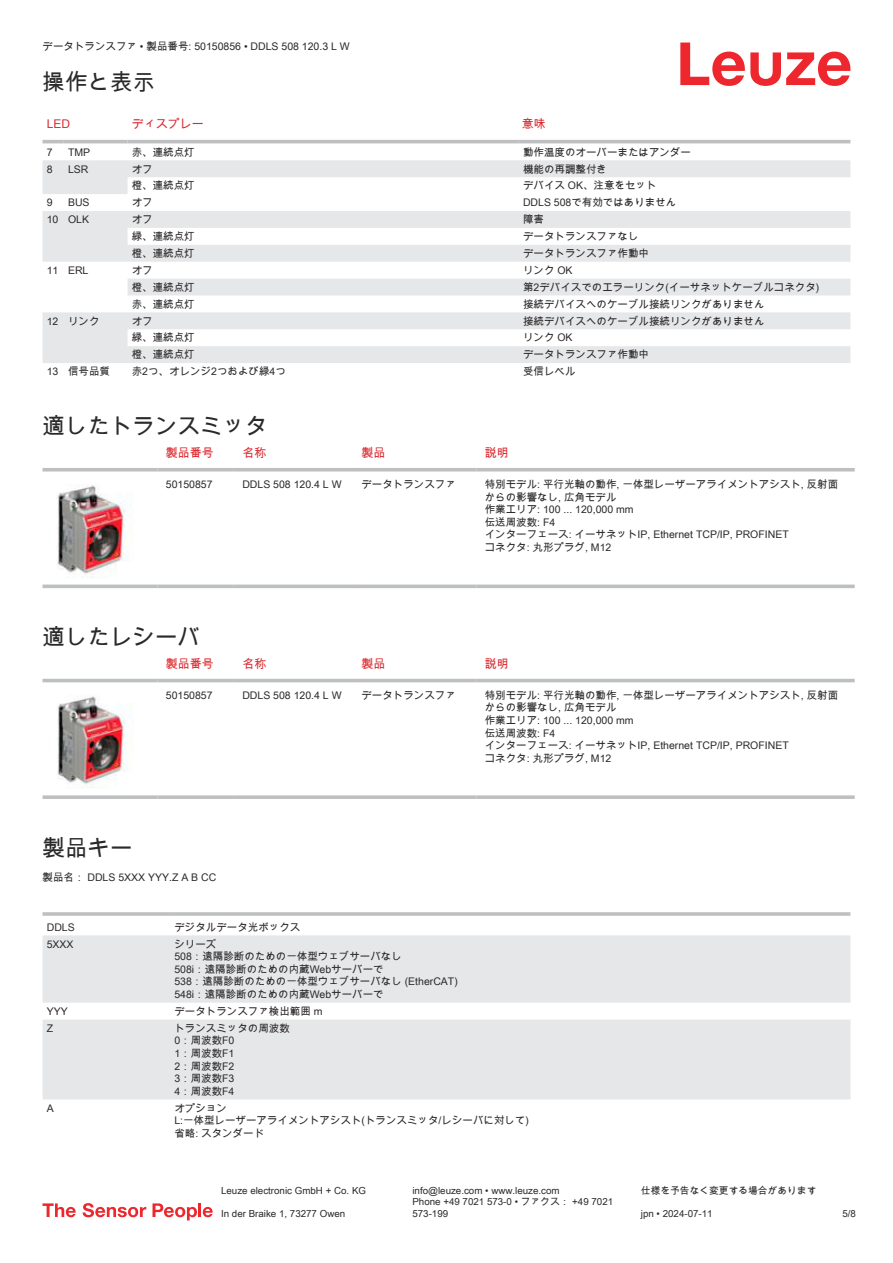
<style>
.page{position:relative;width:893px;height:1263px;background:#fff}
.page>*{position:absolute;margin:0;border:0;box-sizing:border-box;transform-origin:0 0}
.t1{font:22.5px "Arial Unicode MS";color:#2b292a}
.t2{font:12px "Arial Unicode MS";color:#db2a30}
.t3{font:10.5px/12.6px "Arial Unicode MS";color:#2b292a}
.t4{font:9.75px/11.7px "Arial Unicode MS";color:#2b292a}
</style>
<div class="page">
<svg style="left:680px;top:43px;width:170px;height:43px"></svg>
<svg style="left:43px;top:160px;width:807px;height:203px;fill:#eaebec"></svg>
<hr style="left:43px;top:140px;width:21px;height:3px;background:#bdbfc1">
<hr style="left:64px;top:140px;width:64px;height:3px;background:#bdbfc1">
<hr style="left:128px;top:140px;width:391px;height:3px;background:#bdbfc1">
<hr style="left:519px;top:140px;width:331px;height:3px;background:#bdbfc1">
<svg style="left:43px;top:471px;width:812px;height:1px"></svg>
<hr style="left:43px;top:468px;width:114px;height:3px;background:#bdbfc1">
<hr style="left:157px;top:468px;width:77px;height:3px;background:#bdbfc1">
<hr style="left:234px;top:468px;width:119px;height:3px;background:#bdbfc1">
<hr style="left:353px;top:468px;width:123px;height:3px;background:#bdbfc1">
<hr style="left:476px;top:468px;width:379px;height:3px;background:#bdbfc1">
<svg style="left:43px;top:584px;width:114px;height:4px"></svg>
<svg style="left:157px;top:584px;width:77px;height:4px"></svg>
<svg style="left:234px;top:584px;width:119px;height:4px"></svg>
<svg style="left:353px;top:584px;width:123px;height:4px"></svg>
<svg style="left:476px;top:584px;width:379px;height:4px;fill:#bdbfc1"></svg>
<img style="left:57px;top:485px;width:75px;height:93px">
<div style="left:43px;top:678px;width:812px;height:5px;background:#eeefef"></div>
<hr style="left:43px;top:679px;width:114px;height:3px;background:#bdbfc1">
<hr style="left:157px;top:679px;width:77px;height:3px;background:#bdbfc1">
<hr style="left:234px;top:679px;width:119px;height:3px;background:#bdbfc1">
<hr style="left:353px;top:679px;width:123px;height:3px;background:#bdbfc1">
<hr style="left:476px;top:679px;width:379px;height:3px;background:#bdbfc1">
<svg style="left:43px;top:795px;width:114px;height:4px"></svg>
<svg style="left:157px;top:795px;width:77px;height:4px"></svg>
<svg style="left:234px;top:795px;width:119px;height:4px"></svg>
<svg style="left:353px;top:795px;width:123px;height:4px"></svg>
<svg style="left:476px;top:795px;width:379px;height:4px;fill:#bfc1c2"></svg>
<img style="left:57px;top:696px;width:75px;height:92px">
<svg style="left:43px;top:1099px;width:807px;height:1px"></svg>
<svg style="left:43px;top:935px;width:807px;height:164px;fill:#e6e7e9"></svg>
<hr style="left:43px;top:912px;width:127px;height:4px;background:#c3c5c7">
<hr style="left:170px;top:912px;width:680px;height:4px;background:#c6c8c9">
<svg style="left:43px;top:1203px;width:33px;height:14px"></svg>
<svg style="left:83px;top:1203px;width:63px;height:14px"></svg>
<svg style="left:153px;top:1203px;width:44px;height:17px"></svg>
<hr style="left:198px;top:1203px;width:3px;height:14px;background:#ed272d">
<svg style="left:203px;top:1207px;width:10px;height:10px"></svg>
<p class="t3" style="left:43px;top:40px;width:309px">データトランスファ • 製品番号: 50150856 • DDLS 508 120.3 L W</p>
<h1 class="t1" style="left:43px;top:66px;width:114px">操作と表示</h1>
<p class="t2" style="left:47px;top:115px;width:25px">LED</p>
<p class="t2" style="left:132px;top:115px;width:73px">ディスプレー</p>
<p class="t2" style="left:522px;top:115px;width:25px">意味</p>
<p class="t3" style="left:47px;top:145px;width:7px">7</p>
<p class="t3" style="left:68px;top:145px;width:24px">TMP</p>
<p class="t3" style="left:132px;top:145px;width:65px">赤、連続点灯</p>
<p class="t3" style="left:523px;top:145px;width:169px">動作温度のオーバーまたはアンダー</p>
<p class="t3" style="left:47px;top:162px;width:7px">8</p>
<p class="t3" style="left:68px;top:162px;width:22px">LSR</p>
<p class="t3" style="left:132px;top:162px;width:22px">オフ</p>
<p class="t3" style="left:523px;top:162px;width:85px">機能の再調整付き</p>
<p class="t3" style="left:132px;top:179px;width:65px">橙、連続点灯</p>
<p class="t3" style="left:523px;top:179px;width:135px">デバイス OK、注意をセット</p>
<p class="t3" style="left:47px;top:196px;width:7px">9</p>
<p class="t3" style="left:68px;top:196px;width:23px">BUS</p>
<p class="t3" style="left:132px;top:196px;width:22px">オフ</p>
<p class="t3" style="left:523px;top:196px;width:155px">DDLS 508で有効ではありません</p>
<p class="t3" style="left:47px;top:213px;width:44px">10 OLK</p>
<p class="t3" style="left:132px;top:213px;width:22px">オフ</p>
<p class="t3" style="left:523px;top:213px;width:22px">障害</p>
<p class="t3" style="left:132px;top:230px;width:65px">緑、連続点灯</p>
<p class="t3" style="left:523px;top:230px;width:117px">データトランスファなし</p>
<p class="t3" style="left:132px;top:247px;width:65px">橙、連続点灯</p>
<p class="t3" style="left:523px;top:247px;width:127px">データトランスファ作動中</p>
<p class="t3" style="left:47px;top:264px;width:43px">11 ERL</p>
<p class="t3" style="left:132px;top:264px;width:22px">オフ</p>
<p class="t3" style="left:523px;top:264px;width:51px">リンク OK</p>
<p class="t3" style="left:132px;top:281px;width:65px">橙、連続点灯</p>
<p class="t3" style="left:523px;top:281px;width:298px">第2デバイスでのエラーリンク(イーサネットケーブルコネクタ)</p>
<p class="t3" style="left:132px;top:297px;width:65px">赤、連続点灯</p>
<p class="t3" style="left:523px;top:297px;width:243px">接続デバイスへのケーブル接続リンクがありません</p>
<p class="t3" style="left:47px;top:314px;width:54px">12 リンク</p>
<p class="t3" style="left:132px;top:314px;width:22px">オフ</p>
<p class="t3" style="left:523px;top:314px;width:243px">接続デバイスへのケーブル接続リンクがありません</p>
<p class="t3" style="left:132px;top:331px;width:65px">緑、連続点灯</p>
<p class="t3" style="left:523px;top:331px;width:51px">リンク OK</p>
<p class="t3" style="left:132px;top:348px;width:65px">橙、連続点灯</p>
<p class="t3" style="left:523px;top:348px;width:127px">データトランスファ作動中</p>
<p class="t3" style="left:47px;top:365px;width:65px">13 信号品質</p>
<p class="t3" style="left:132px;top:365px;width:156px">赤2つ、オレンジ2つおよび緑4つ</p>
<p class="t3" style="left:523px;top:365px;width:54px">受信レベル</p>
<h1 class="t1" style="left:43px;top:410px;width:227px">適したトランスミッタ</h1>
<p class="t2" style="left:166px;top:444px;width:49px">製品番号</p>
<p class="t2" style="left:242px;top:444px;width:25px">名称</p>
<p class="t2" style="left:361px;top:444px;width:25px">製品</p>
<p class="t2" style="left:485px;top:444px;width:25px">説明</p>
<p class="t3" style="left:166px;top:478px;width:48px">50150857</p>
<p class="t3" style="left:242px;top:478px;width:101px">DDLS 508 120.4 L W</p>
<p class="t3" style="left:361px;top:478px;width:96px">データトランスファ</p>
<p class="t3" style="left:485px;top:478px;width:355px">特別モデル: 平行光軸の動作, 一体型レーザーアライメントアシスト, 反射面からの影響なし, 広角モデル<br>作業エリア: 100 ... 120,000 mm<br>伝送周波数: F4<br>インターフェース: イーサネットIP, Ethernet TCP/IP, PROFINET<br>コネクタ: 丸形プラグ, M12</p>
<h1 class="t1" style="left:43px;top:620px;width:159px">適したレシーバ</h1>
<p class="t2" style="left:166px;top:655px;width:49px">製品番号</p>
<p class="t2" style="left:242px;top:655px;width:25px">名称</p>
<p class="t2" style="left:361px;top:655px;width:25px">製品</p>
<p class="t2" style="left:485px;top:655px;width:25px">説明</p>
<p class="t3" style="left:166px;top:688px;width:48px">50150857</p>
<p class="t3" style="left:242px;top:688px;width:101px">DDLS 508 120.4 L W</p>
<p class="t3" style="left:361px;top:688px;width:96px">データトランスファ</p>
<p class="t3" style="left:485px;top:688px;width:355px">特別モデル: 平行光軸の動作, 一体型レーザーアライメントアシスト, 反射面からの影響なし, 広角モデル<br>作業エリア: 100 ... 120,000 mm<br>伝送周波数: F4<br>インターフェース: イーサネットIP, Ethernet TCP/IP, PROFINET<br>コネクタ: 丸形プラグ, M12</p>
<h1 class="t1" style="left:43px;top:831px;width:91px">製品キー</h1>
<p class="t3" style="left:43px;top:871px;width:175px">製品名： DDLS 5XXX YYY.Z A B CC</p>
<p class="t3" style="left:47px;top:921px;width:30px">DDLS</p>
<p class="t3" style="left:174px;top:920px;width:127px">デジタルデータ光ボックス</p>
<p class="t3" style="left:47px;top:937px;width:28px">5XXX</p>
<p class="t3" style="left:174px;top:937px;width:285px">シリーズ<br>508：遠隔診断のための一体型ウェブサーバなし<br>508i：遠隔診断のための内蔵Webサーバーで<br>538：遠隔診断のための一体型ウェブサーバなし (EtherCAT)<br>548i：遠隔診断のための内蔵Webサーバーで</p>
<p class="t3" style="left:47px;top:1005px;width:23px">YYY</p>
<p class="t3" style="left:174px;top:1005px;width:150px">データトランスファ検出範囲 m</p>
<p class="t3" style="left:47px;top:1022px;width:8px">Z</p>
<p class="t3" style="left:174px;top:1021px;width:117px">トランスミッタの周波数<br>0：周波数F0<br>1：周波数F1<br>2：周波数F2<br>3：周波数F3<br>4：周波数F4</p>
<p class="t3" style="left:47px;top:1102px;width:9px">A</p>
<p class="t3" style="left:174px;top:1101px;width:356px">オプション<br>L:一体型レーザーアライメントアシスト(トランスミッタ/レシーバに対して)省略: スタンダード</p>
<p class="t4" style="left:221px;top:1184px;width:146px">Leuze electronic GmbH + Co. KG</p>
<p class="t4" style="left:412px;top:1184px;width:149px">info@leuze.com • www.leuze.com</p>
<p class="t4" style="left:641px;top:1184px;width:177px">仕様を予告なく変更する場合があります</p>
<p class="t4" style="left:221px;top:1207px;width:126px">In der Braike 1, 73277 Owen</p>
<p class="t4" style="left:412px;top:1196px;width:202px">Phone +49 7021 573-0 • ファクス： +49 7021<br>573-199</p>
<p class="t4" style="left:641px;top:1207px;width:73px">jpn • 2024-07-11</p>
<p class="t4" style="left:842px;top:1207px;width:15px">5/8</p>
</div>
